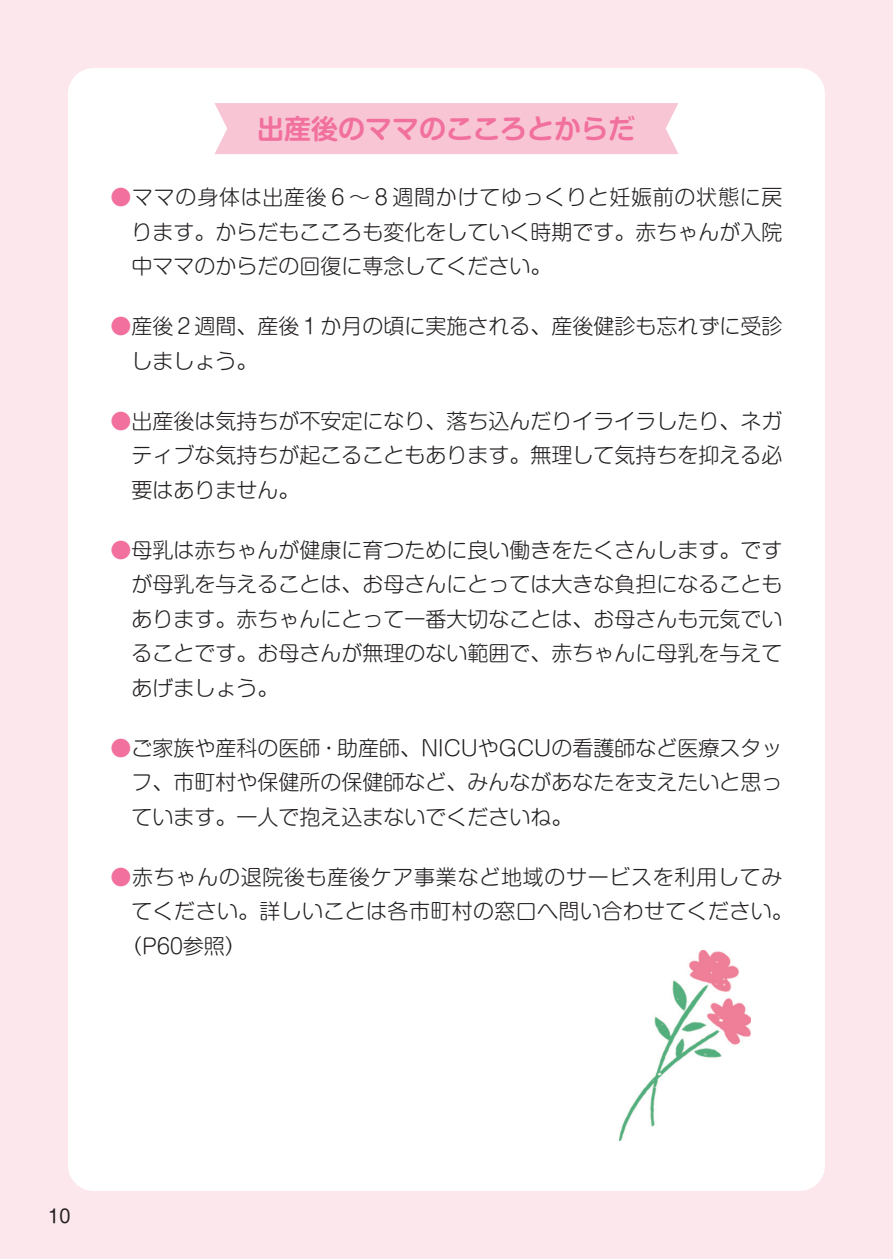
<style>
.page{position:relative;width:893px;height:1259px;background:#fce7ed}
.page>*{position:absolute;margin:0;border:0;box-sizing:border-box;transform-origin:0 0}
.t1{font:700 27px "Shin M Go Pr 6 De";color:#f1709d}
.t2{font:300 21px/34.5px "Shin M Go Pr 6";color:#231f20;text-align:justify}
.t3{font:300 21px "Shin M Go Pr 6";letter-spacing:.035em;color:#231f20}
.t4{font:18px "Shin M Go Pr 6";color:#231f20}
.s1{color:#f1709d}
</style>
<div class="page">
<div style="left:68px;top:68px;width:757px;height:1123px;background:#fff;border-radius:26px"></div>
<img style="left:619px;top:950px;width:132px;height:190px">
<div style="left:215px;top:103px;width:463px;height:51px;background:#f8c5d4"></div>
<p class="t1" style="left:257px;top:106px;width:379px">出産後のママのこころとからだ</p>
<p class="t2" style="left:132px;top:179px;width:652px;text-indent:-21px"><span class="s1">●</span>ママの身体は出産後６～８週間かけてゆっくりと妊娠前の状態に戻ります。からだもこころも変化をしていく時期です。赤ちゃんが入院中ママのからだの回復に専念してください。</p>
<p class="t2" style="left:132px;top:308px;width:652px;text-indent:-21px"><span class="s1">●</span>産後２週間、産後１か月の頃に実施される、産後健診も忘れずに受診しましょう。</p>
<p class="t2" style="left:132px;top:402px;width:652px;text-indent:-21px"><span class="s1">●</span>出産後は気持ちが不安定になり、落ち込んだりイライラしたり、ネガティブな気持ちが起こることもあります。無理して気持ちを抑える必要はありません。</p>
<p class="t2" style="left:132px;top:531px;width:652px;text-indent:-21px"><span class="s1">●</span>母乳は赤ちゃんが健康に育つために良い働きをたくさんします。ですが母乳を与えることは、お母さんにとっては大きな負担になることもあります。赤ちゃんにとって一番大切なことは、お母さんも元気でいることです。お母さんが無理のない範囲で、赤ちゃんに母乳を与えてあげましょう。</p>
<p class="t2" style="left:132px;top:729px;width:652px;text-indent:-21px"><span class="s1">●</span>ご家族や産科の医師・助産師、NICUやGCUの看護師など医療スタッフ、市町村や保健所の保健師など、みんながあなたを支えたいと思っています。一人で抱え込まないでくださいね。</p>
<p class="t3" style="left:111px;top:860px;width:673px"><span class="s1">●</span>赤ちゃんの退院後も産後ケア事業など地域のサービスを利用してみ</p>
<p class="t2" style="left:132px;top:893px;width:663px">てください。詳しいことは各市町村の窓口へ問い合わせてください。</p>
<p class="t2" style="left:121px;top:927px;width:126px">（P60参照）</p>
<p class="t4" style="left:49px;top:1201px;width:23px">10</p>
</div>
